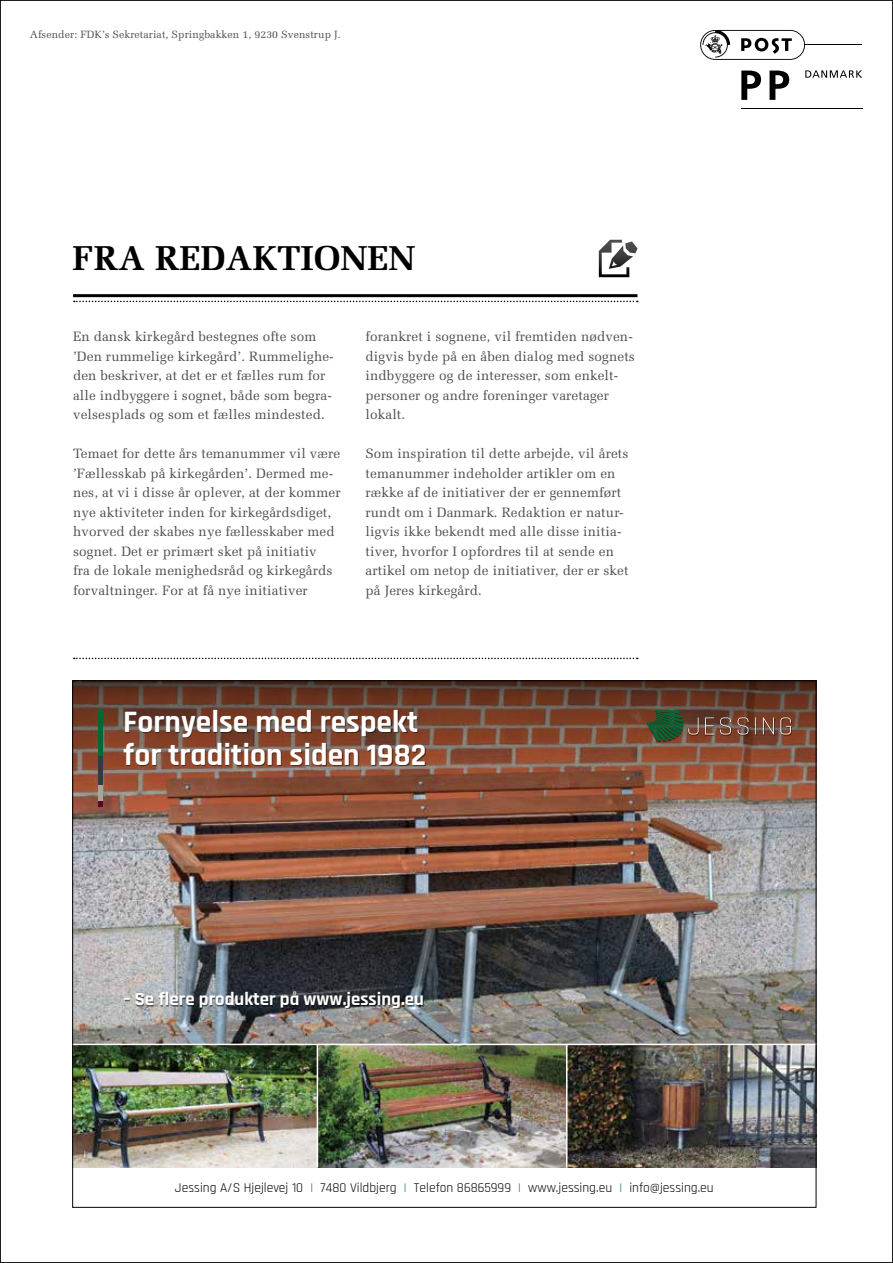
<style>
.page{position:relative;width:893px;height:1263px;background:#fff}
.page>*{position:absolute;margin:0;border:0;box-sizing:border-box;transform-origin:0 0}
.t1{font:700 34.5px "Melior";color:#000}
.t2{font:700 31.5px/33px "Rajdhani";color:#fff}
.t3{font:700 18.75px "Rajdhani";color:#fff}
.t4{font:13.5px/19.5px "Melior";letter-spacing:.01em;color:#4d4d4f}
.t5{font:13.5px "Rajdhani";color:#000}
.t6{font:10.5px "Melior";letter-spacing:.01em;color:#4d4d4f}
.s1{color:#006835}
</style>
<div class="page">
<img style="left:74px;top:852px;width:740px;height:192px">
<img style="left:74px;top:682px;width:740px;height:170px">
<img style="left:74px;top:1045px;width:492px;height:123px">
<img style="left:567px;top:1045px;width:247px;height:123px">
<hr style="left:317px;top:1044px;width:1px;height:124px;background:#fff">
<div style="left:98px;top:710px;width:5px;height:47px;background:#006834"></div>
<svg style="left:98px;top:801px;width:5px;height:6px"></svg>
<div style="left:98px;top:757px;width:5px;height:30px;background:#353941"></div>
<div style="left:98px;top:785px;width:5px;height:16px;background:#aaa49d"></div>
<div style="left:125px;top:711px;width:301px;height:298px;background:#000;opacity:.5"></div>
<div style="left:647px;top:711px;width:145px;height:31px;background:#000;opacity:.5"></div>
<svg style="left:705px;top:717px;width:9px;height:17px"></svg>
<svg style="left:720px;top:717px;width:11px;height:17px"></svg>
<svg style="left:738px;top:717px;width:10px;height:17px"></svg>
<svg style="left:755px;top:717px;width:1px;height:17px"></svg>
<svg style="left:763px;top:717px;width:11px;height:17px"></svg>
<svg style="left:780px;top:717px;width:11px;height:17px"></svg>
<svg style="left:647px;top:710px;width:52px;height:31px;background:#434f32"></svg>
<svg style="left:805px;top:70px;width:57px;height:8px"></svg>
<hr style="left:804px;top:44px;width:58px;height:1px;background:#000">
<hr style="left:741px;top:108px;width:121px;height:1px;background:#000">
<svg style="left:741px;top:71px;width:20px;height:29px"></svg>
<svg style="left:770px;top:71px;width:19px;height:29px"></svg>
<svg style="left:700px;top:30px;width:105px;height:30px"></svg>
<hr style="left:73px;top:294px;width:564px;height:3px;background:#000">
<svg style="left:74px;top:301px;width:564px;height:1px"></svg>
<svg style="left:74px;top:658px;width:564px;height:1px"></svg>
<svg style="left:599px;top:240px;width:38px;height:37px"></svg>
<p class="t6" style="left:30px;top:28px;width:312px">Afsender: FDK’s Sekretariat, Springbakken 1, 9230 Svenstrup J.</p>
<h1 class="t1" style="left:72px;top:238px;width:345px">FRA REDAKTIONEN</h1>
<p class="t4" style="left:73px;top:327px;width:262px">En dansk kirkegård bestegnes ofte som ’Den rummelige kirkegård’. Rummelighe&shy;den beskriver, at det er et fælles rum for alle indbyggere i sognet, både som begra&shy;velsesplads og som et fælles mindested.</p>
<p class="t4" style="left:73px;top:444px;width:269px">Temaet for dette års temanummer vil være ’Fællesskab på kirkegården’. Dermed me&shy;nes, at vi i disse år oplever, at der kommer nye aktiviteter inden for kirkegårdsdiget, hvorved der skabes nye fællesskaber med sognet. Det er primært sket på initiativ<br>fra de lokale menighedsråd og kirkegårds forvaltninger. For at få nye initiativer</p>
<p class="t4" style="left:366px;top:327px;width:271px">forankret i sognene, vil fremtiden nødven&shy;digvis byde på en åben dialog med sognets indbyggere og de interesser, som enkelt&shy;personer og andre foreninger varetager lokalt.</p>
<p class="t4" style="left:366px;top:444px;width:265px">Som inspiration til dette arbejde, vil årets temanummer indeholder artikler om en række af de initiativer der er gennemført rundt om i Danmark. Redaktion er natur&shy;ligvis ikke bekendt med alle disse initia&shy;tiver, hvorfor I opfordres til at sende en artikel om netop de initiativer, der er sket på Jeres kirkegård.</p>
<h2 class="t2" style="left:123px;top:706px;width:304px">Fornyelse med respekt for tradition siden 1982</h2>
<h3 class="t3" style="left:123px;top:987px;width:302px">– Se flere produkter på www.jessing.eu</h3>
<p class="t5" style="left:175px;top:1179px;width:540px">Jessing A/S Hjejlevej 10 <span class="s1">|</span> 7480 Vildbjerg <span class="s1">|</span> Telefon 86865999 <span class="s1">|</span> www.jessing.eu <span class="s1">|</span> info@jessing.eu</p>
</div>
